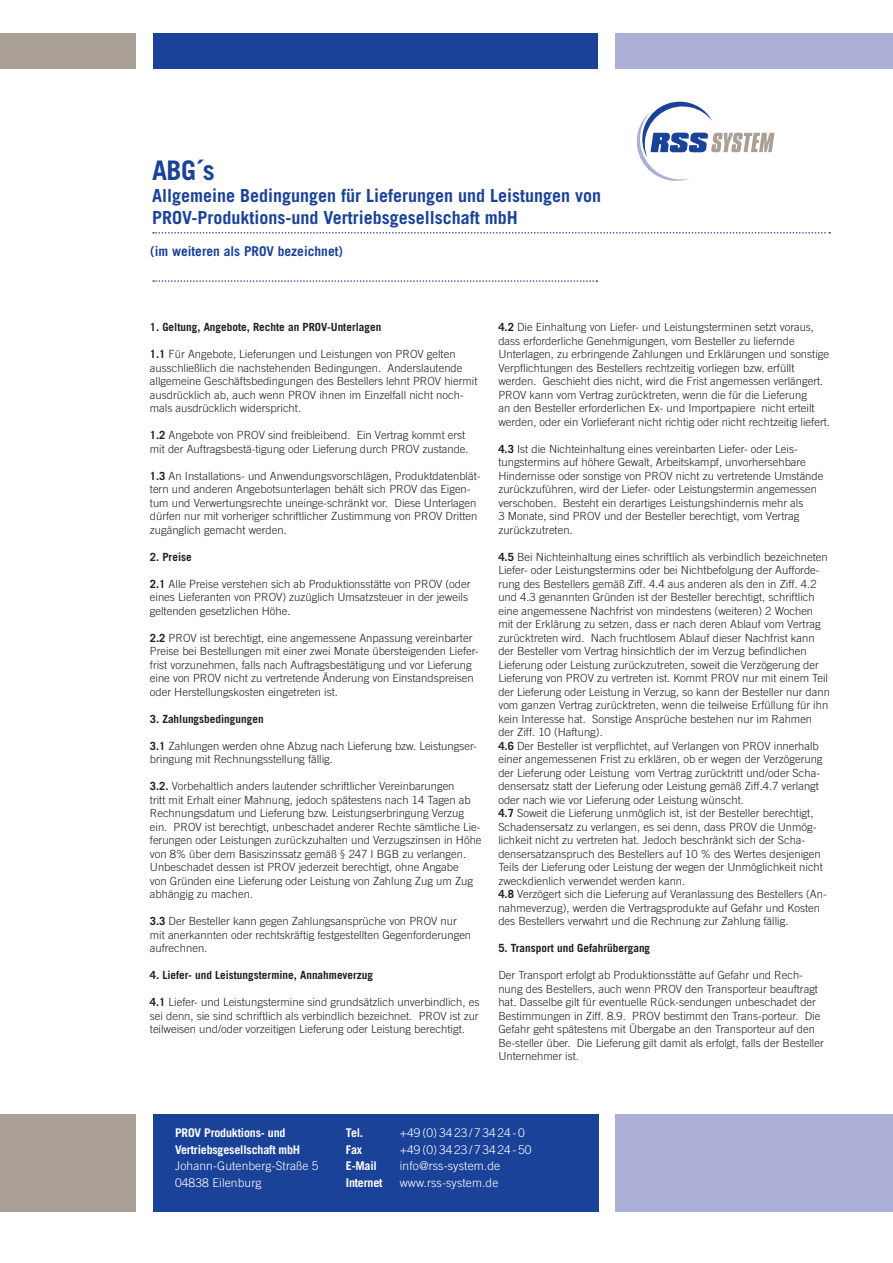
<style>
.page{position:relative;width:893px;height:1263px;background:#fff}
.page>*{position:absolute;margin:0;border:0;box-sizing:border-box;transform-origin:0 0}
.t1{font:700 27px "Trade Gothic LT";color:#1b4299}
.t2{font:700 18px/21.6px "Trade Gothic LT";color:#1b4299}
.t3{font:700 13.5px "Trade Gothic LT";color:#1b4299}
.t4{font:300 12px/16.5px "Trade Gothic LT";letter-spacing:.01em;color:#fff}
.t5{font:700 12px/16.5px "Trade Gothic LT";letter-spacing:-.015em;color:#fff}
.t6{font:300 11.25px/13.5px "Trade Gothic LT";color:#231f20}
.t7{font:700 11.25px "Trade Gothic LT";color:#231f20}
.s1{font-weight:700}
</style>
<div class="page">
<div style="left:153px;top:1114px;width:445px;height:98px;background:#1b4299"></div>
<div style="left:153px;top:33px;width:445px;height:36px;background:#1b4299"></div>
<div style="left:615px;top:33px;width:278px;height:36px;background:#adb0d6"></div>
<div style="left:0;top:33px;width:135px;height:36px;background:#aba095"></div>
<div style="left:0;top:1114px;width:135px;height:98px;background:#aba095"></div>
<div style="left:615px;top:1114px;width:278px;height:98px;background:#adb0d6"></div>
<svg style="left:636px;top:101px;width:139px;height:80px"></svg>
<svg style="left:153px;top:232px;width:677px;height:2px"></svg>
<svg style="left:153px;top:280px;width:444px;height:2px"></svg>
<h1 class="t1" style="left:152px;top:154px;width:64px">ABG´s</h1>
<h2 class="t2" style="left:152px;top:184px;width:451px">Allgemeine Bedingungen für Lieferungen und Leistungen von<br>PROV-Produktions-und Vertriebsgesellschaft mbH</h2>
<p class="t3" style="left:150px;top:243px;width:194px">(im weiteren als PROV bezeichnet)</p>
<p class="t7" style="left:150px;top:320px;width:233px">1. Geltung, Angebote, Rechte an PROV-Unterlagen</p>
<p class="t6" style="left:150px;top:347px;width:329px"><span class="s1">1.1</span> Für Angebote, Lieferungen und Leistungen von PROV gelten ausschließlich die nachstehenden Bedingungen. Anderslautende allgemeine Geschäftsbedingungen des Bestellers lehnt PROV hiermit ausdrücklich ab, auch wenn PROV ihnen im Einzelfall nicht noch&shy;mals ausdrücklich widerspricht.</p>
<p class="t6" style="left:150px;top:428px;width:320px"><span class="s1">1.2</span> Angebote von PROV sind freibleibend. Ein Vertrag kommt erst mit der Auftragsbestä-tigung oder Lieferung durch PROV zustande.</p>
<p class="t6" style="left:150px;top:469px;width:332px"><span class="s1">1.3</span> An Installations- und Anwendungsvorschlägen, Produktdatenblät&shy;tern und anderen Angebotsunterlagen behält sich PROV das Eigen&shy;tum und Verwertungsrechte uneinge-schränkt vor. Diese Unterlagen dürfen nur mit vorheriger schriftlicher Zustimmung von PROV Dritten zugänglich gemacht werden.</p>
<p class="t7" style="left:150px;top:550px;width:43px">2. Preise</p>
<p class="t6" style="left:150px;top:577px;width:322px"><span class="s1">2.1</span> Alle Preise verstehen sich ab Produktionsstätte von PROV (oder eines Lieferanten von PROV) zuzüglich Umsatzsteuer in der jeweils geltenden gesetzlichen Höhe.</p>
<p class="t6" style="left:150px;top:631px;width:330px"><span class="s1">2.2</span> PROV ist berechtigt, eine angemessene Anpassung vereinbarter Preise bei Bestellungen mit einer zwei Monate übersteigenden Liefer&shy;frist vorzunehmen, falls nach Auftragsbestätigung und vor Lieferung eine von PROV nicht zu vertretende Änderung von Einstandspreisen oder Herstellungskosten eingetreten ist.</p>
<p class="t7" style="left:150px;top:712px;width:115px">3. Zahlungsbedingungen</p>
<p class="t6" style="left:150px;top:739px;width:328px"><span class="s1">3.1</span> Zahlungen werden ohne Abzug nach Lieferung bzw. Leistungser&shy;bringung mit Rechnungsstellung fällig.</p>
<p class="t6" style="left:150px;top:779px;width:333px"><span class="s1">3.2.</span> Vorbehaltlich anders lautender schriftlicher Vereinbarungen<br>tritt mit Erhalt einer Mahnung, jedoch spätestens nach 14 Tagen ab Rechnungsdatum und Lieferung bzw. Leistungserbringung Verzug ein. PROV ist berechtigt, unbeschadet anderer Rechte sämtliche Lie&shy;ferungen oder Leistungen zurückzuhalten und Verzugszinsen in Höhe von 8% über dem Basiszinssatz gemäß § 247 I BGB zu verlangen.<br>Unbeschadet dessen ist PROV jederzeit berechtigt, ohne Angabe<br>von Gründen eine Lieferung oder Leistung von Zahlung Zug um Zug abhängig zu machen.</p>
<p class="t6" style="left:150px;top:914px;width:323px"><span class="s1">3.3</span> Der Besteller kann gegen Zahlungsansprüche von PROV nur mit anerkannten oder rechtskräftig festgestellten Gegenforderungen aufrechnen.</p>
<p class="t7" style="left:150px;top:968px;width:225px">4. Liefer- und Leistungstermine, Annahmeverzug</p>
<p class="t6" style="left:150px;top:995px;width:331px;text-align:justify"><span class="s1">4.1</span> Liefer- und Leistungstermine sind grundsätzlich unverbindlich, es sei denn, sie sind schriftlich als verbindlich bezeichnet. PROV ist zur teilweisen und/oder vorzeitigen Lieferung oder Leistung berechtigt.</p>
<p class="t6" style="left:498px;top:320px;width:333px"><span class="s1">4.2</span> Die Einhaltung von Liefer- und Leistungsterminen setzt voraus, dass erforderliche Genehmigungen, vom Besteller zu liefernde Unterlagen, zu erbringende Zahlungen und Erklärungen und sonstige Verpflichtungen des Bestellers rechtzeitig vorliegen bzw. erfüllt werden. Geschieht dies nicht, wird die Frist angemessen verlängert.<br>PROV kann vom Vertrag zurücktreten, wenn die für die Lieferung<br>an den Besteller erforderlichen Ex- und Importpapiere nicht erteilt werden, oder ein Vorlieferant nicht richtig oder nicht rechtzeitig liefert.</p>
<p class="t6" style="left:498px;top:442px;width:327px"><span class="s1">4.3</span> Ist die Nichteinhaltung eines vereinbarten Liefer- oder Leis&shy;tungstermins auf höhere Gewalt, Arbeitskampf, unvorhersehbare Hindernisse oder sonstige von PROV nicht zu vertretende Umstände zurückzuführen, wird der Liefer- oder Leistungstermin angemessen verschoben. Besteht ein derartiges Leistungshindernis mehr als<br>3 Monate, sind PROV und der Besteller berechtigt, vom Vertrag zurückzutreten.</p>
<p class="t6" style="left:498px;top:550px;width:333px"><span class="s1">4.5</span> Bei Nichteinhaltung eines schriftlich als verbindlich bezeichneten Liefer- oder Leistungstermins oder bei Nichtbefolgung der Aufforde&shy;rung des Bestellers gemäß Ziff. 4.4 aus anderen als den in Ziff. 4.2 und 4.3 genannten Gründen ist der Besteller berechtigt, schriftlich eine angemessene Nachfrist von mindestens (weiteren) 2 Wochen mit der Erklärung zu setzen, dass er nach deren Ablauf vom Vertrag zurücktreten wird. Nach fruchtlosem Ablauf dieser Nachfrist kann der Besteller vom Vertrag hinsichtlich der im Verzug befindlichen Lieferung oder Leistung zurückzutreten, soweit die Verzögerung der Lieferung von PROV zu vertreten ist. Kommt PROV nur mit einem Teil der Lieferung oder Leistung in Verzug, so kann der Besteller nur dann vom ganzen Vertrag zurücktreten, wenn die teilweise Erfüllung für ihn kein Interesse hat. Sonstige Ansprüche bestehen nur im Rahmen der Ziff. 10 (Haftung).<br><span class="s1">4.6</span> Der Besteller ist verpflichtet, auf Verlangen von PROV innerhalb einer angemessenen Frist zu erklären, ob er wegen der Verzögerung der Lieferung oder Leistung vom Vertrag zurücktritt und/oder Scha&shy;densersatz statt der Lieferung oder Leistung gemäß Ziff.4.7 verlangt oder nach wie vor Lieferung oder Leistung wünscht.<br><span class="s1">4.7</span> Soweit die Lieferung unmöglich ist, ist der Besteller berechtigt, Schadensersatz zu verlangen, es sei denn, dass PROV die Unmög&shy;lichkeit nicht zu vertreten hat. Jedoch beschränkt sich der Scha&shy;densersatzanspruch des Bestellers auf 10 % des Wertes desjenigen Teils der Lieferung oder Leistung der wegen der Unmöglichkeit nicht zweckdienlich verwendet werden kann.<br><span class="s1">4.8</span> Verzögert sich die Lieferung auf Veranlassung des Bestellers (An&shy;nahmeverzug), werden die Vertragsprodukte auf Gefahr und Kosten des Bestellers verwahrt und die Rechnung zur Zahlung fällig.</p>
<p class="t7" style="left:498px;top:941px;width:153px">5. Transport und Gefahrübergang</p>
<p class="t6" style="left:498px;top:968px;width:327px">Der Transport erfolgt ab Produktionsstätte auf Gefahr und Rech&shy;nung des Bestellers, auch wenn PROV den Transporteur beauftragt hat. Dasselbe gilt für eventuelle Rück-sendungen unbeschadet der Bestimmungen in Ziff. 8.9. PROV bestimmt den Trans-porteur. Die Gefahr geht spätestens mit Übergabe an den Transporteur auf den Be-steller über. Die Lieferung gilt damit als erfolgt, falls der Besteller Unternehmer ist.</p>
<p class="t5" style="left:175px;top:1124px;width:127px">PROV Produktions- und<br>Vertriebsgesellschaft mbH</p>
<p class="t4" style="left:175px;top:1157px;width:145px">Johann-Gutenberg-Straße 5<br>04838 Eilenburg</p>
<p class="t5" style="left:346px;top:1124px;width:19px">Tel.</p>
<p class="t4" style="left:400px;top:1124px;width:126px">+49(0)3423/73424-0</p>
<p class="t5" style="left:346px;top:1141px;width:18px">Fax</p>
<p class="t4" style="left:400px;top:1141px;width:133px">+49(0)3423/73424-50</p>
<p class="t5" style="left:346px;top:1157px;width:33px">E-Mail</p>
<p class="t4" style="left:400px;top:1157px;width:102px">info@rss-system.de</p>
<p class="t5" style="left:346px;top:1174px;width:38px">Internet</p>
<p class="t4" style="left:400px;top:1174px;width:100px">www.rss-system.de</p>
</div>
